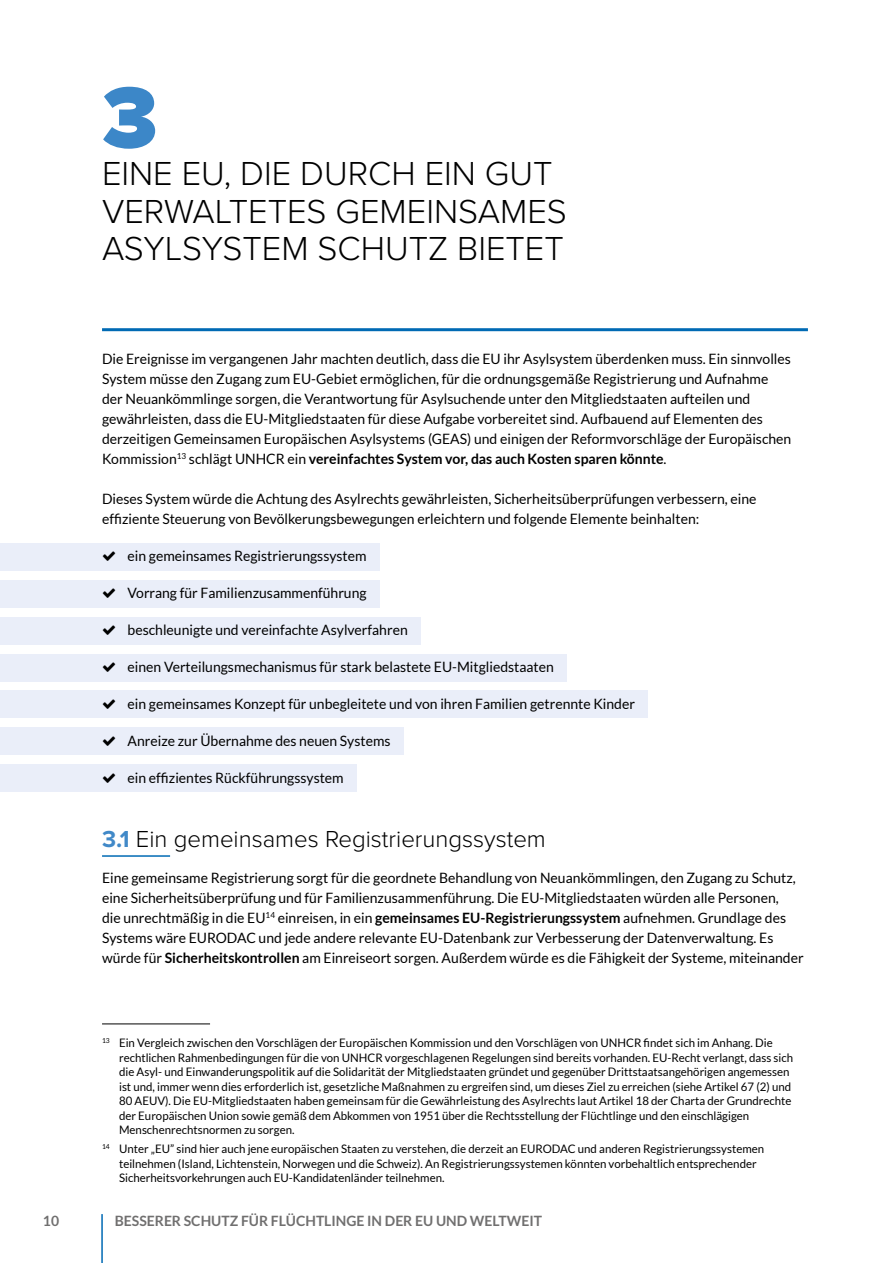
<style>
.page{position:relative;width:893px;height:1263px;background:#fff}
.page>*{position:absolute;margin:0;border:0;box-sizing:border-box;transform-origin:0 0}
.t1{font:900 90px "Proxima Nova";color:#3c87c8}
.t2{font:300 34.5px/37.5px "Proxima Nova";color:#000}
.t3{font:300 24px "Proxima Nova";color:#000}
.t4{font:14.25px/20px "Lato";color:#000}
.t5{font:700 14.25px "Lato";color:#706f6f}
.t6{font:11.7px/14.5px "Lato";color:#000}
.s1{font-weight:700}
.s2{font-weight:700;color:#4189c8}
</style>
<div class="page">
<hr style="left:101px;top:1214px;width:2px;height:49px;background:#006ab4">
<hr style="left:102px;top:328px;width:706px;height:3px;background:#006ab4">
<div style="left:0;top:543px;width:379px;height:27px;background:#eaeef9"></div>
<div style="left:0;top:580px;width:379px;height:27px;background:#eaeef9"></div>
<div style="left:0;top:617px;width:420px;height:27px;background:#eaeef9"></div>
<div style="left:0;top:654px;width:567px;height:27px;background:#eaeef9"></div>
<div style="left:0;top:691px;width:648px;height:27px;background:#eaeef9"></div>
<div style="left:0;top:728px;width:403px;height:27px;background:#eaeef9"></div>
<div style="left:0;top:765px;width:356px;height:27px;background:#eaeef9"></div>
<hr style="left:102px;top:855px;width:68px;height:2px;background:#006ab4">
<hr style="left:102px;top:1023px;width:108px;height:1px;background:#000">
<h1 class="t1" style="left:102px;top:66px;width:57px">3</h1>
<h2 class="t2" style="left:102px;top:155px;width:466px">EINE EU, DIE DURCH EIN GUT<br>VERWALTETES GEMEINSAMES<br>ASYLSYSTEM SCHUTZ BIETET</h2>
<p class="t4" style="left:102px;top:349px;width:691px">Die Ereignisse im vergangenen Jahr machten deutlich, dass die EU ihr Asylsystem überdenken muss. Ein sinnvolles System müsse den Zugang zum EU-Gebiet ermöglichen, für die ordnungsgemäße Registrierung und Aufnahme der Neuankömmlinge sorgen, die Verantwortung für Asylsuchende unter den Mitgliedstaaten aufteilen und gewährleisten, dass die EU-Mitgliedstaaten für diese Aufgabe vorbereitet sind. Aufbauend auf Elementen des derzeitigen Gemeinsamen Europäischen Asylsystems (GEAS) und einigen der Reformvorschläge der Europäischen Kommission<sup>13</sup> schlägt UNHCR ein <span class="s1">vereinfachtes System vor, das auch Kosten sparen könnte</span>.</p>
<p class="t4" style="left:102px;top:489px;width:656px">Dieses System würde die Achtung des Asylrechts gewährleisten, Sicherheitsüberprüfungen verbessern, eine effiziente Steuerung von Bevölkerungsbewegungen erleichtern und folgende Elemente beinhalten:</p>
<p class="t4" style="left:128px;top:546px;width:241px">ein gemeinsames Registrierungssystem</p>
<p class="t4" style="left:128px;top:583px;width:241px">Vorrang für Familienzusammenführung</p>
<p class="t4" style="left:128px;top:620px;width:282px">beschleunigte und vereinfachte Asylverfahren</p>
<p class="t4" style="left:128px;top:657px;width:428px">einen Verteilungsmechanismus für stark belastete EU-Mitgliedstaaten</p>
<p class="t4" style="left:128px;top:694px;width:509px">ein gemeinsames Konzept für unbegleitete und von ihren Familien getrennte Kinder</p>
<p class="t4" style="left:128px;top:731px;width:264px">Anreize zur Übernahme des neuen Systems</p>
<p class="t4" style="left:128px;top:767px;width:218px">ein effizientes Rückführungssystem</p>
<h3 class="t3" style="left:102px;top:824px;width:445px"><span class="s2">3.1</span> Ein gemeinsames Registrierungssystem</h3>
<p class="t4" style="left:102px;top:868px;width:703px">Eine gemeinsame Registrierung sorgt für die geordnete Behandlung von Neuankömmlingen, den Zugang zu Schutz, eine Sicherheitsüberprüfung und für Familienzusammenführung. Die EU-Mitgliedstaaten würden alle Personen,<br>die unrechtmäßig in die EU<sup>14</sup> einreisen, in ein <span class="s1">gemeinsames EU-Registrierungssystem</span> aufnehmen. Grundlage des Systems wäre EURODAC und jede andere relevante EU-Datenbank zur Verbesserung der Datenverwaltung. Es würde für <span class="s1">Sicherheitskontrollen</span> am Einreiseort sorgen. Außerdem würde es die Fähigkeit der Systeme, miteinander</p>
<p class="t6" style="left:119px;top:1035px;width:676px;text-indent:-17px"><sup>13</sup> Ein Vergleich zwischen den Vorschlägen der Europäischen Kommission und den Vorschlägen von UNHCR findet sich im Anhang. Die rechtlichen Rahmenbedingungen für die von UNHCR vorgeschlagenen Regelungen sind bereits vorhanden. EU-Recht verlangt, dass sich die Asyl- und Einwanderungspolitik auf die Solidarität der Mitgliedstaaten gründet und gegenüber Drittstaatsangehörigen angemessen ist und, immer wenn dies erforderlich ist, gesetzliche Maßnahmen zu ergreifen sind, um dieses Ziel zu erreichen (siehe Artikel 67 (2) und 80 AEUV). Die EU-Mitgliedstaaten haben gemeinsam für die Gewährleistung des Asylrechts laut Artikel 18 der Charta der Grundrechte der Europäischen Union sowie gemäß dem Abkommen von 1951 über die Rechtsstellung der Flüchtlinge und den einschlägigen Menschenrechtsnormen zu sorgen.</p>
<p class="t6" style="left:119px;top:1141px;width:647px;text-indent:-17px"><sup>14</sup> Unter „EU” sind hier auch jene europäischen Staaten zu verstehen, die derzeit an EURODAC und anderen Registrierungssystemen teilnehmen (Island, Lichtenstein, Norwegen und die Schweiz). An Registrierungssystemen könnten vorbehaltlich entsprechender<br>Sicherheitsvorkehrungen auch EU-Kandidatenländer teilnehmen.</p>
<p class="t5" style="left:43px;top:1212px;width:18px">10</p>
<p class="t5" style="left:115px;top:1212px;width:429px">BESSERER SCHUTZ FÜR FLÜCHTLINGE IN DER EU UND WELTWEIT</p>
</div>
